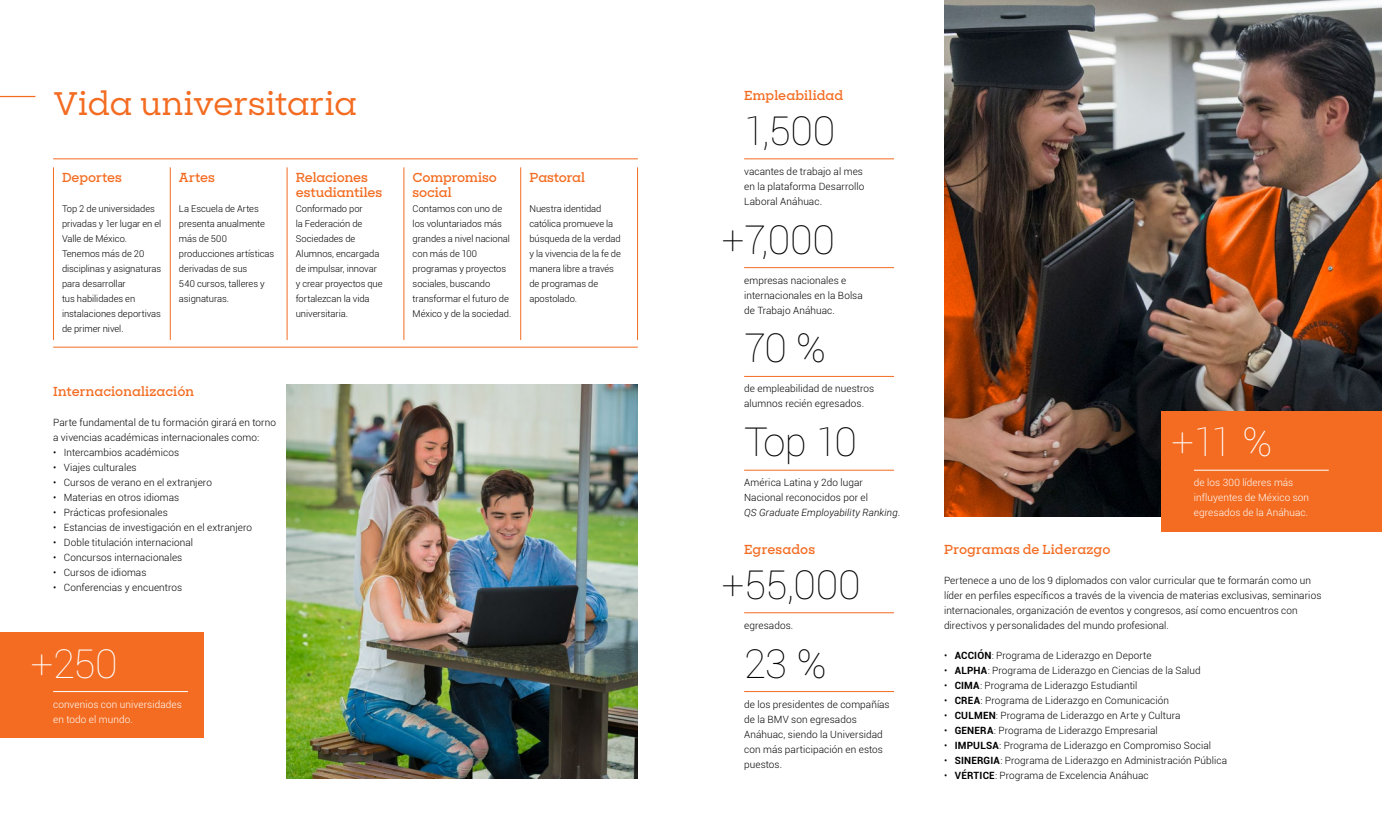
<style>
.page{position:relative;width:1382px;height:833px;background:#fff}
.page>*{position:absolute;margin:0;border:0;box-sizing:border-box;transform-origin:0 0}
.t1{font:100 40px/78.8px "Roboto";letter-spacing:-.005em;color:#000;text-align:center}
.t2{font:100 40px "Roboto";color:#fff}
.t3{font:500 31.25px "Sharp Slab";letter-spacing:-.015em;color:#f36c21}
.t4{font:600 12.5px/15px "Sharp Slab";color:#f36c21}
.t5{font:300 10px/15px "Roboto";letter-spacing:.01em;color:#000}
.t6{font:300 10px/15px "Roboto";letter-spacing:.01em;color:#fff}
.t7{font:300 9.38px/15px "Roboto";letter-spacing:-.005em;color:#000}
.s1{font-style:italic}
.s2{font-weight:700}
</style>
<div class="page">
<div style="left:0;top:632px;width:203px;height:105px;background:#f36c21"></div>
<hr style="left:170px;top:167px;width:1px;height:173px;background:#f36c21">
<hr style="left:53px;top:167px;width:1px;height:173px;background:#f36c21">
<hr style="left:637px;top:167px;width:1px;height:173px;background:#f36c21">
<hr style="left:287px;top:167px;width:1px;height:173px;background:#f36c21">
<hr style="left:520px;top:167px;width:1px;height:173px;background:#f36c21">
<hr style="left:404px;top:167px;width:1px;height:173px;background:#f36c21">
<hr style="left:53px;top:158px;width:585px;height:1px;background:#f36c21">
<hr style="left:53px;top:347px;width:585px;height:1px;background:#f36c21">
<hr style="left:53px;top:691px;width:135px;height:1px;background:#fff">
<hr style="left:0;top:96px;width:35px;height:1px;background:#f36c21">
<img style="left:287px;top:385px;width:351px;height:394px">
<img style="left:944px;top:0;width:438px;height:516px">
<hr style="left:744px;top:158px;width:150px;height:1px;background:#f36c21">
<hr style="left:744px;top:267px;width:150px;height:1px;background:#f36c21">
<hr style="left:744px;top:376px;width:150px;height:1px;background:#f36c21">
<hr style="left:744px;top:470px;width:150px;height:1px;background:#f36c21">
<hr style="left:744px;top:612px;width:150px;height:1px;background:#f36c21">
<hr style="left:744px;top:691px;width:150px;height:1px;background:#f36c21">
<div style="left:1161px;top:411px;width:221px;height:120px;background:#f36c21"></div>
<hr style="left:1194px;top:470px;width:135px;height:1px;background:#fff">
<h2 class="t3" style="left:53px;top:81px;width:305px">Vida universitaria</h2>
<p class="t4" style="left:62px;top:170px;width:61px">Deportes</p>
<p class="t7" style="left:62px;top:201px;width:101px">Top 2 de universidades privadas y 1er lugar en el<br>Valle de México.<br>Tenemos más de 20 disciplinas y asignaturas para desarrollar<br>tus habilidades en instalaciones deportivas de primer nivel.</p>
<p class="t4" style="left:179px;top:170px;width:37px">Artes</p>
<p class="t7" style="left:179px;top:201px;width:97px">La Escuela de Artes presenta anualmente más de 500 producciones artísticas derivadas de sus<br>540 cursos, talleres y asignaturas.</p>
<p class="t4" style="left:296px;top:170px;width:88px">Relaciones estudiantiles</p>
<p class="t7" style="left:296px;top:201px;width:88px">Conformado por<br>la Federación de<br>Sociedades de<br>Alumnos, encargada de impulsar, innovar y crear proyectos que fortalezcan la vida universitaria.</p>
<p class="t4" style="left:53px;top:384px;width:142px">Internacionalización</p>
<p class="t5" style="left:53px;top:415px;width:224px">Parte fundamental de tu formación girará en torno a vivencias académicas internacionales como:</p>
<p class="t5" style="left:53px;top:445px;width:128px">• Intercambios académicos</p>
<p class="t5" style="left:53px;top:460px;width:85px">• Viajes culturales</p>
<p class="t5" style="left:53px;top:475px;width:160px">• Cursos de verano en el extranjero</p>
<p class="t5" style="left:53px;top:490px;width:128px">• Materias en otros idiomas</p>
<p class="t5" style="left:53px;top:505px;width:116px">• Prácticas profesionales</p>
<p class="t5" style="left:53px;top:520px;width:200px">• Estancias de investigación en el extranjero</p>
<p class="t5" style="left:53px;top:535px;width:141px">• Doble titulación internacional</p>
<p class="t5" style="left:53px;top:550px;width:131px">• Concursos internacionales</p>
<p class="t5" style="left:53px;top:565px;width:95px">• Cursos de idiomas</p>
<p class="t5" style="left:53px;top:580px;width:131px">• Conferencias y encuentros</p>
<h1 class="t2" style="left:31px;top:635px;width:88px">+250</h1>
<p class="t6" style="left:53px;top:696px;width:130px">convenios con universidades en todo el mundo.</p>
<p class="t4" style="left:413px;top:170px;width:86px">Compromiso social</p>
<p class="t7" style="left:413px;top:201px;width:100px">Contamos con uno de los voluntariados más grandes a nivel nacional con más de 100 programas y proyectos sociales, buscando transformar el futuro de<br>México y de la sociedad.</p>
<p class="t4" style="left:529px;top:170px;width:57px">Pastoral</p>
<p class="t7" style="left:529px;top:201px;width:93px">Nuestra identidad católica promueve la búsqueda de la verdad y la vivencia de la fe de manera libre a través de programas de apostolado.</p>
<p class="t4" style="left:744px;top:87px;width:101px">Empleabilidad</p>
<h1 class="t1" style="left:744px;top:90px;width:92px">1,500</h1>
<p class="t5" style="left:744px;top:163px;width:122px">vacantes de trabajo al mes en la plataforma Desarrollo<br>Laboral Anáhuac.</p>
<h1 class="t1" style="left:722px;top:199px;width:114px">+7,000</h1>
<p class="t5" style="left:744px;top:272px;width:120px">empresas nacionales e internacionales en la Bolsa de Trabajo Anáhuac.</p>
<h1 class="t1" style="left:744px;top:307px;width:83px">70 %</h1>
<p class="t5" style="left:744px;top:381px;width:132px">de empleabilidad de nuestros alumnos recién egresados.</p>
<h1 class="t1" style="left:744px;top:401px;width:114px">Top 10</h1>
<p class="t5" style="left:744px;top:475px;width:157px">América Latina y 2do lugar<br>Nacional reconocidos por el<br><span class="s1">QS Graduate Employability Ranking</span>.</p>
<p class="t4" style="left:744px;top:541px;width:72px">Egresados</p>
<h1 class="t1" style="left:722px;top:544px;width:140px">+55,000<br>23 %</h1>
<p class="t5" style="left:744px;top:617px;width:51px">egresados.</p>
<p class="t5" style="left:744px;top:696px;width:147px">de los presidentes de compañías de la BMV son egresados<br>Anáhuac, siendo la Universidad con más participación en estos puestos.</p>
<h1 class="t2" style="left:1171px;top:414px;width:102px">+11 %</h1>
<p class="t6" style="left:1194px;top:475px;width:117px">de los 300 líderes más influyentes de México son egresados de la Anáhuac.</p>
<p class="t4" style="left:944px;top:541px;width:168px">Programas de Liderazgo</p>
<p class="t5" style="left:944px;top:572px;width:379px">Pertenece a uno de los 9 diplomados con valor curricular que te formarán como un líder en perfiles específicos a través de la vivencia de materias exclusivas, seminarios internacionales, organización de eventos y congresos, así como encuentros con directivos y personalidades del mundo profesional.</p>
<p class="t5" style="left:944px;top:647px;width:209px">• <span class="s2">ACCIÓN</span>: Programa de Liderazgo en Deporte</p>
<p class="t5" style="left:944px;top:662px;width:258px">• <span class="s2">ALPHA</span>: Programa de Liderazgo en Ciencias de la Salud</p>
<p class="t5" style="left:944px;top:677px;width:195px">• <span class="s2">CIMA</span>: Programa de Liderazgo Estudiantil</p>
<p class="t5" style="left:944px;top:692px;width:227px">• <span class="s2">CREA</span>: Programa de Liderazgo en Comunicación</p>
<p class="t5" style="left:944px;top:707px;width:238px">• <span class="s2">CULMEN</span>: Programa de Liderazgo en Arte y Cultura</p>
<p class="t5" style="left:944px;top:722px;width:215px">• <span class="s2">GENERA</span>: Programa de Liderazgo Empresarial</p>
<p class="t5" style="left:944px;top:737px;width:268px">• <span class="s2">IMPULSA</span>: Programa de Liderazgo en Compromiso Social</p>
<p class="t5" style="left:944px;top:752px;width:285px">• <span class="s2">SINERGIA</span>: Programa de Liderazgo en Administración Pública</p>
<p class="t5" style="left:944px;top:767px;width:206px">• <span class="s2">VÉRTICE</span>: Programa de Excelencia Anáhuac</p>
</div>
